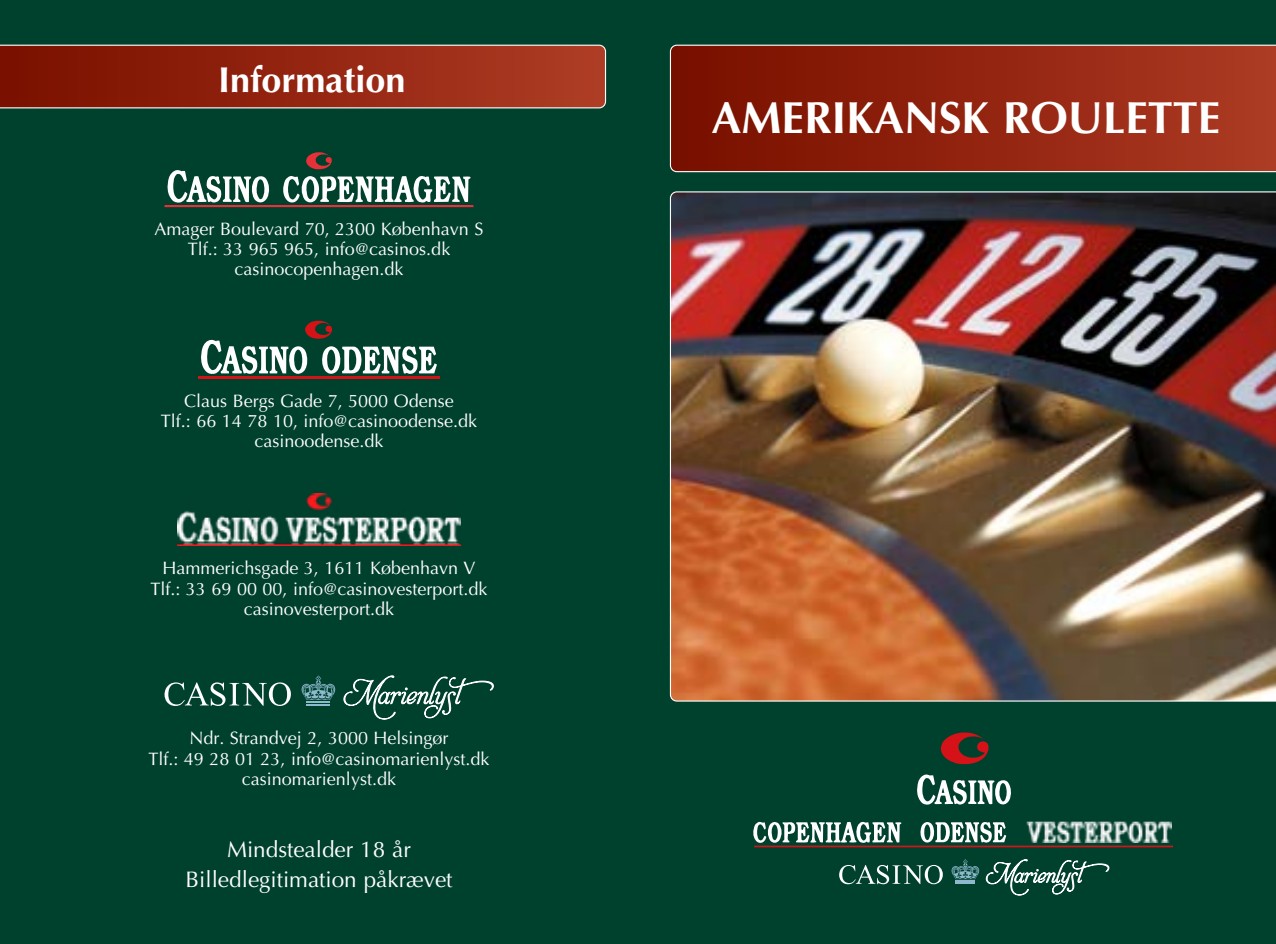
<style>
.page{position:relative;width:1276px;height:944px;background:#00412e}
.page>*{position:absolute;margin:0;border:0;box-sizing:border-box;transform-origin:0 0}
.t1{font:700 45px "Optima";color:#fff}
.t2{font:700 36px "Optima LT Std";color:#fff}
.t3{font:22.5px/29.2px "Optima LT Std";color:#fff;text-align:center}
.t4{font:18px/20.2px "Optima LT Std";color:#fff;text-align:center}
</style>
<div class="page">
<img style="left:670px;top:191px;width:606px;height:511px">
<svg style="left:670px;top:45px;width:606px;height:127px"></svg>
<svg style="left:0;top:45px;width:606px;height:63px"></svg>
<svg style="left:164px;top:152px;width:309px;height:55px"></svg>
<svg style="left:201px;top:321px;width:236px;height:53px"></svg>
<hr style="left:198px;top:376px;width:242px;height:3px;background:#d51317">
<svg style="left:343px;top:676px;width:151px;height:43px"></svg>
<svg style="left:164px;top:682px;width:127px;height:24px"></svg>
<hr style="left:307px;top:701px;width:23px;height:2px;background:#8eb9cd">
<hr style="left:307px;top:704px;width:23px;height:2px;background:#8eb9cd">
<svg style="left:301px;top:675px;width:35px;height:25px"></svg>
<img style="left:178px;top:493px;width:282px;height:53px">
<svg style="left:917px;top:774px;width:94px;height:31px"></svg>
<hr style="left:754px;top:846px;width:418px;height:1px;background:#d41217">
<svg style="left:753px;top:821px;width:149px;height:22px"></svg>
<svg style="left:920px;top:822px;width:86px;height:21px"></svg>
<svg style="left:940px;top:732px;width:49px;height:33px"></svg>
<svg style="left:985px;top:859px;width:125px;height:36px"></svg>
<svg style="left:839px;top:865px;width:104px;height:19px"></svg>
<svg style="left:951px;top:859px;width:28px;height:25px"></svg>
<img style="left:1026px;top:822px;width:145px;height:21px">
<h2 class="t2" style="left:218px;top:58px;width:189px">Information</h2>
<p class="t4" style="left:155px;top:219px;width:330px">Amager Boulevard 70, 2300 København S<br>Tlf.: 33 965 965, info@casinos.dk casinocopenhagen.dk</p>
<p class="t4" style="left:161px;top:391px;width:318px">Claus Bergs Gade 7, 5000 Odense<br>Tlf.: 66 14 78 10, info@casinoodense.dk casinoodense.dk</p>
<p class="t4" style="left:150px;top:558px;width:339px">Hammerichsgade 3, 1611 København V<br>Tlf.: 33 69 00 00, info@casinovesterport.dk casinovesterport.dk</p>
<p class="t4" style="left:148px;top:728px;width:343px">Ndr. Strandvej 2, 3000 Helsingør<br>Tlf.: 49 28 01 23, info@casinomarienlyst.dk casinomarienlyst.dk</p>
<p class="t3" style="left:185px;top:835px;width:268px">Mindstealder 18 år<br>Billedlegitimation påkrævet</p>
<h1 class="t1" style="left:711px;top:92px;width:510px">AMERIKANSK ROULETTE</h1>
</div>
